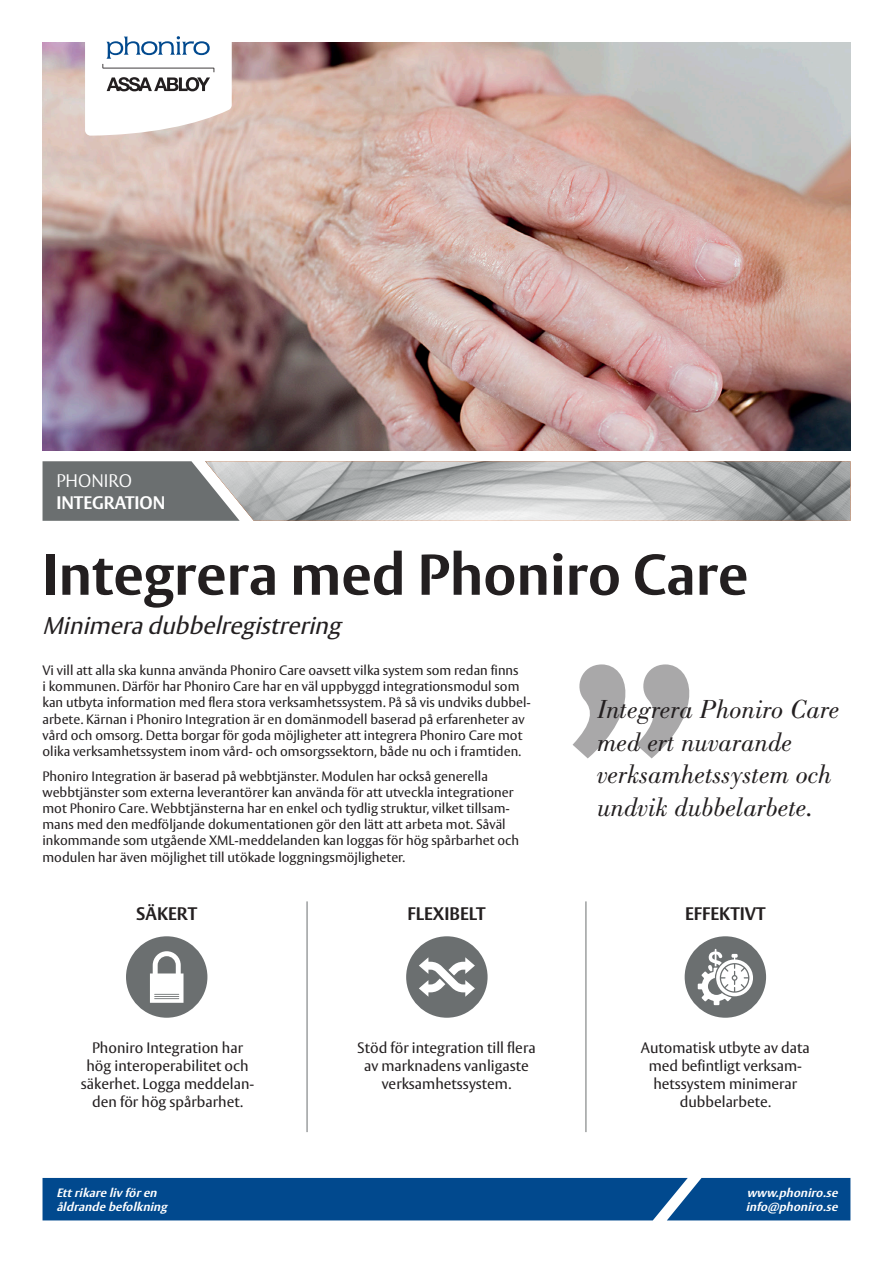
<style>
.page{position:relative;width:893px;height:1263px;background:#fff}
.page>*{position:absolute;margin:0;border:0;box-sizing:border-box;transform-origin:0 0}
.t1{font:700 57px "ASSA Vesta";color:#231f20}
.t2{font:italic 27px/32.4px "Bodoni";color:#231f20}
.t3{font:italic 24px "ASSA Vesta";color:#231f20}
.t4{font:700 18px "ASSA Vesta";color:#231f20}
.t5{font:700 18px "ASSA Vesta";color:#fff}
.t6{font:300 18px "ASSA Vesta";color:#fff}
.t7{font:15px/18px "ASSA Vesta";color:#231f20;text-align:center}
.t8{font:13.5px/16.2px "ASSA Vesta";color:#231f20}
.t9{font:italic 700 12px "ASSA Vesta";color:#fff}
</style>
<div class="page">
<img style="left:43px;top:43px;width:807px;height:408px">
<div style="left:43px;top:1178px;width:807px;height:42px;background:#01498e"></div>
<svg style="left:573px;top:664px;width:117px;height:94px"></svg>
<hr style="left:307px;top:901px;width:1px;height:231px;background:#6b6f70">
<hr style="left:586px;top:901px;width:1px;height:231px;background:#6b6f70">
<svg style="left:43px;top:461px;width:807px;height:60px;background:#a6a8a8"></svg>
<svg style="left:85px;top:36px;width:147px;height:100px"></svg>
<div style="left:685px;top:936px;width:81px;height:82px;background:#6b6f70;border-radius:50%"></div>
<svg style="left:698px;top:949px;width:55px;height:56px"></svg>
<div style="left:126px;top:936px;width:81px;height:82px;background:#6b6f70;border-radius:50%"></div>
<svg style="left:150px;top:951px;width:33px;height:52px"></svg>
<div style="left:406px;top:936px;width:82px;height:82px;background:#6b6f70;border-radius:50%"></div>
<svg style="left:419px;top:957px;width:56px;height:40px"></svg>
<p class="t6" style="left:56px;top:470px;width:77px">PHONIRO</p>
<p class="t5" style="left:56px;top:491px;width:110px">INTEGRATION</p>
<p class="t1" style="left:43px;top:540px;width:707px">Integrera med Phoniro Care</p>
<p class="t3" style="left:43px;top:611px;width:306px">Minimeradubbelregistrering</p>
<p class="t8" style="left:43px;top:663px;width:490px">Vi vill att alla ska kunna använda Phoniro Care oavsett vilka system som redan finns<br>i kommunen. Därför har Phoniro Care har en väl uppbyggd integrationsmodul som kan utbyta information med flera stora verksamhetssystem. På så vis undviks dubbel&shy;arbete. Kärnan i Phoniro Integration är en domänmodell baserad på erfarenheter av vård och omsorg. Detta borgar för goda möjligheter att integrera Phoniro Care mot olika verksamhetssystem inom vård- och omsorgssektorn, både nu och i framtiden.</p>
<p class="t8" style="left:43px;top:768px;width:478px">Phoniro Integration är baserad på webbtjänster. Modulen har också generella webbtjänster som externa leverantörer kan använda för att utveckla integrationer mot Phoniro Care. Webbtjänsterna har en enkel och tydlig struktur, vilket tillsam&shy;mans med den medföljande dokumentationen gör den lätt att arbeta mot. Såväl inkommande som utgående XML-meddelanden kan loggas för hög spårbarhet och modulen har även möjlighet till utökade loggningsmöjligheter.</p>
<p class="t2" style="left:597px;top:693px;width:244px">Integrera Phoniro Care med ert nuvarande</p>
<p class="t2" style="left:597px;top:758px;width:236px">verksamhetssystem och undvik dubbelarbete.</p>
<p class="t4" style="left:136px;top:902px;width:62px">SÄKERT</p>
<p class="t4" style="left:407px;top:902px;width:79px">FLEXIBELT</p>
<p class="t4" style="left:685px;top:902px;width:82px">EFFEKTIVT</p>
<p class="t7" style="left:81px;top:1040px;width:175px">Phoniro Integration har hög interoperabilitet och säkerhet. Logga meddelan&shy;den för hög spårbarhet.</p>
<p class="t7" style="left:357px;top:1040px;width:180px">Stöd för integration till flera av marknadens vanligaste verksamhetssystem.</p>
<p class="t7" style="left:641px;top:1040px;width:171px">Automatisk utbyte av data med befintligt verksam&shy;hetssystem minimerar dubbelarbete.</p>
<p class="t9" style="left:56px;top:1185px;width:105px">Ettrikare livfören</p>
<p class="t9" style="left:56px;top:1199px;width:116px">åldrande befolkning</p>
<p class="t9" style="left:747px;top:1185px;width:96px">www.phoniro.se</p>
<p class="t9" style="left:746px;top:1199px;width:97px">info@phoniro.se</p>
</div>
